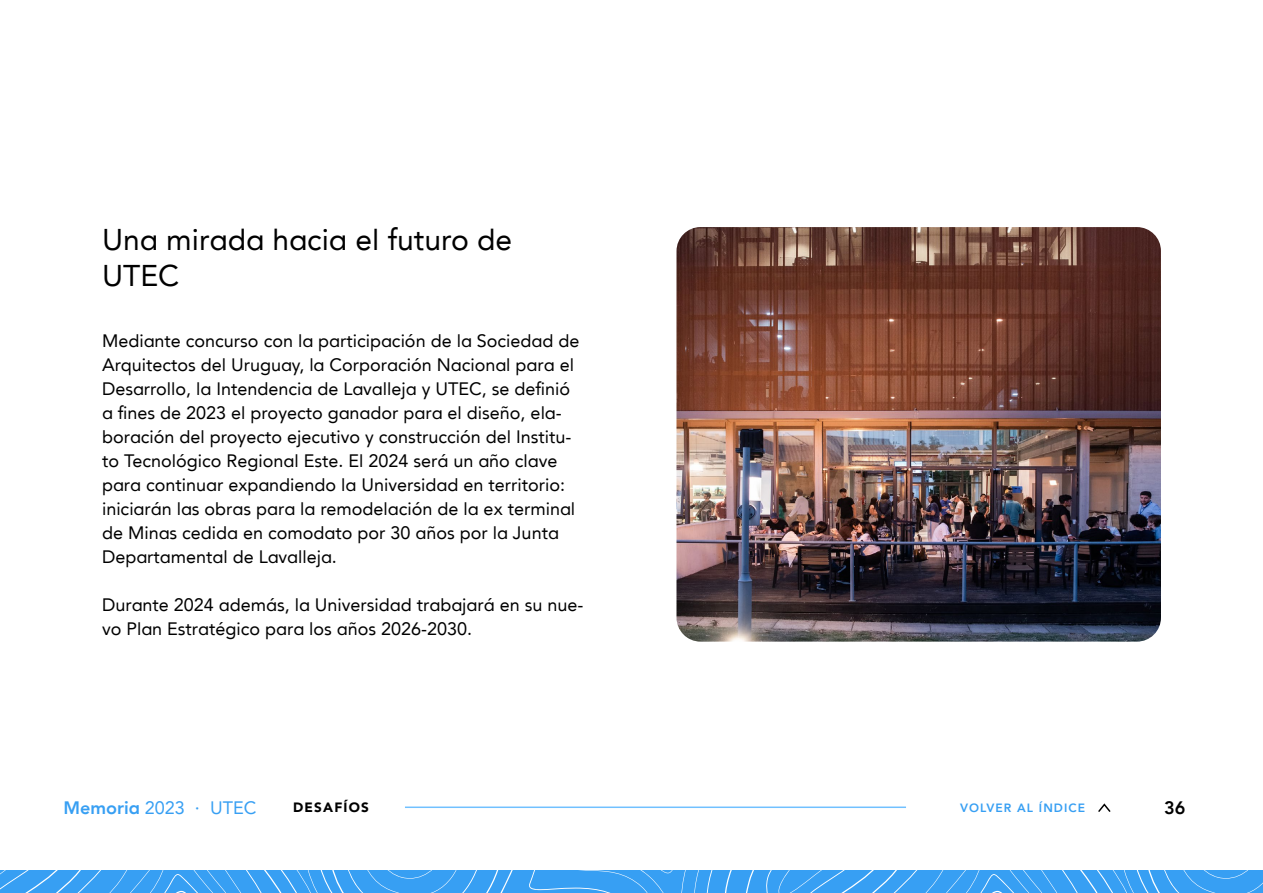
<style>
.page{position:relative;width:1263px;height:893px;background:#fff}
.page>*{position:absolute;margin:0;border:0;box-sizing:border-box;transform-origin:0 0}
.t1{font:30px/36px "UTE Ctxt Roman";color:#000}
.t2{font:18px/24px "UTE Ctxt Roman";color:#000}
.t3{font:18px "UTE Ctxt Roman";color:#379ff3}
.t4{font:800 18px "UTE Ctxt";color:#000}
.t5{font:900 13.5px "UTE Ctxt";letter-spacing:.09em;color:#000}
.t6{font:800 12px "UTE Ctxt";letter-spacing:.09em;color:#379ff3}
.s1{font-family:"UTE Ctxt";font-weight:800}
</style>
<div class="page">
<hr style="left:405px;top:806px;width:501px;height:2px;background:#71c1ff">
<svg style="left:0;top:870px;width:1263px;height:23px"></svg>
<svg style="left:1098px;top:803px;width:13px;height:9px"></svg>
<img style="left:676px;top:227px;width:485px;height:415px">
<h1 class="t1" style="left:102px;top:222px;width:412px">Una mirada hacia el futuro de<br>UTEC</h1>
<p class="t2" style="left:102px;top:329px;width:479px">Mediante concurso con la participación de la Sociedad de Arquitectos del Uruguay, la Corporación Nacional para el Desarrollo, la Intendencia de Lavalleja y UTEC, se definió a fines de 2023 el proyecto ganador para el diseño, ela&shy;boración del proyecto ejecutivo y construcción del Institu&shy;to Tecnológico Regional Este. El 2024 será un año clave para continuar expandiendo la Universidad en territorio: iniciarán las obras para la remodelación de la ex terminal de Minas cedida en comodato por 30 años por la Junta Departamental de Lavalleja.</p>
<p class="t2" style="left:102px;top:593px;width:483px">Durante 2024 además, la Universidad trabajará en su nue&shy;vo Plan Estratégico para los años 2026-2030.</p>
<p class="t3" style="left:63px;top:797px;width:194px"><span class="s1">Memoria</span> 2023 · UTEC</p>
<p class="t5" style="left:293px;top:799px;width:77px">DESAFÍOS</p>
<p class="t6" style="left:960px;top:800px;width:127px">VOLVER AL ÍNDICE</p>
<p class="t4" style="left:1164px;top:797px;width:23px">36</p>
</div>
